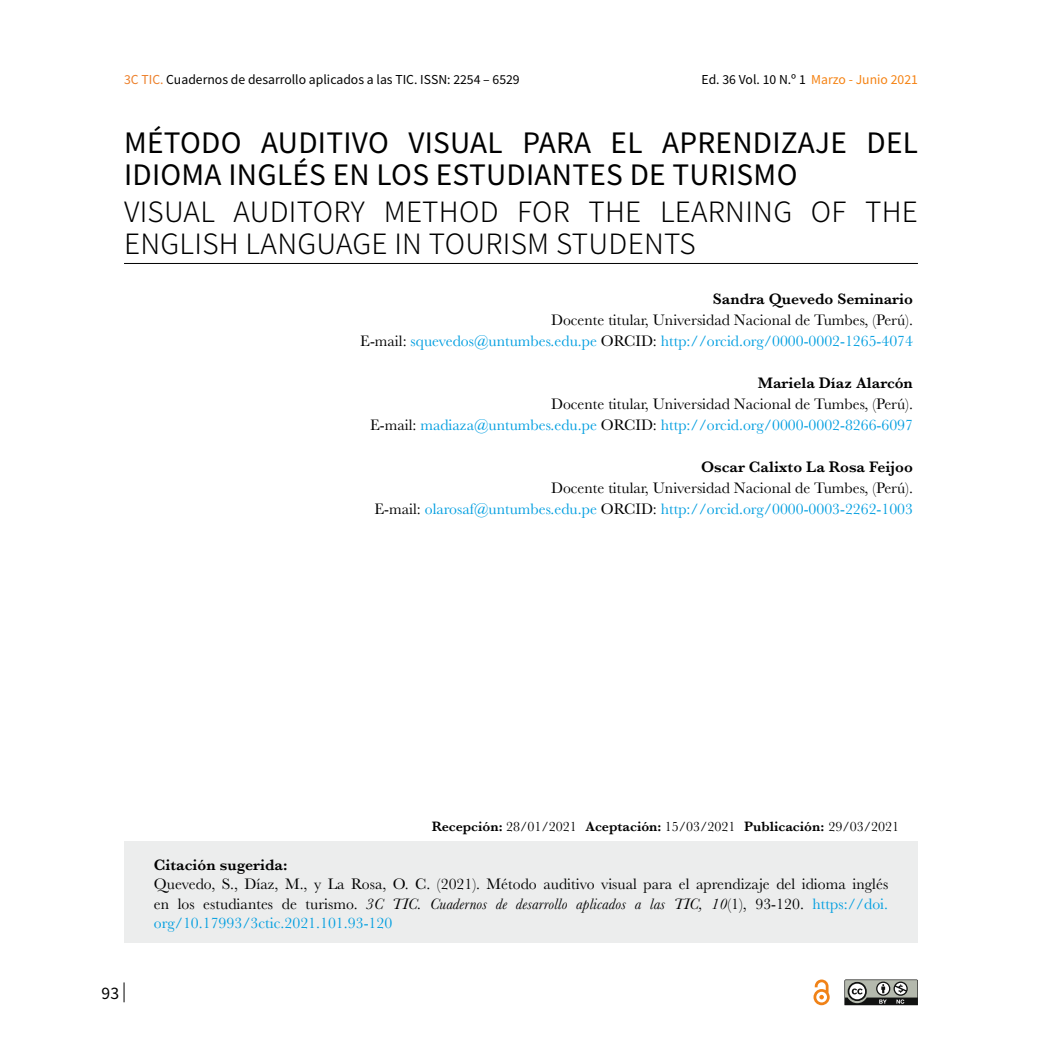
<style>
.page{position:relative;width:1042px;height:1042px;background:#fff}
.page>*{position:absolute;margin:0;border:0;box-sizing:border-box;transform-origin:0 0}
.t1{font:28px/31.5px "Noto Sans HK";letter-spacing:.01em;color:#000}
.t2{font:300 28px/31.5px "Noto Sans HK";letter-spacing:.01em;color:#000}
.t3{font:15.75px/21px "Baskerville";color:#000;text-align:right}
.t4{font:600 15.75px "Baskerville";color:#000}
.t5{font:15.75px "Noto Sans HK";color:#000}
.t6{font:600 14px "Baskerville";color:#000}
.t7{font:12.25px "Noto Sans HK";color:#000}
.s1{color:#ed802b}
.s2{color:#f58212}
.s3{color:#009ee0}
.s4{font-weight:400}
.s5{font-style:italic}
</style>
<div class="page">
<svg style="left:124px;top:982px;width:1px;height:20px"></svg>
<svg style="left:844px;top:979px;width:74px;height:26px"></svg>
<svg style="left:813px;top:979px;width:16px;height:26px"></svg>
<div style="left:124px;top:841px;width:794px;height:102px;background:#eceded"></div>
<hr style="left:124px;top:263px;width:794px;height:1px;background:#000">
<p class="t7" style="left:124px;top:73px;width:397px"><span class="s1">3C TIC.</span> Cuadernos de desarrollo aplicados a las TIC. ISSN: 2254 – 6529</p>
<p class="t7" style="left:701px;top:73px;width:218px">Ed. 36 Vol. 10 N.º 1 <span class="s2">Marzo - Junio 2021</span></p>
<h1 class="t1" style="left:124px;top:128px;width:795px">MÉTODO AUDITIVO VISUAL PARA EL APRENDIZAJE DEL<br>IDIOMA INGLÉS EN LOS ESTUDIANTES DE TURISMO</h1>
<h1 class="t2" style="left:124px;top:197px;width:795px">VISUAL AUDITORY METHOD FOR THE LEARNING OF THE<br>ENGLISH LANGUAGE IN TOURISM STUDENTS</h1>
<p class="t4" style="left:713px;top:287px;width:201px">Sandra Quevedo Seminario</p>
<p class="t3" style="left:360px;top:309px;width:554px">Docente titular, Universidad Nacional de Tumbes, (Perú).<br>E-mail: <span class="s3">squevedos@untumbes.edu.pe</span> ORCID: <span class="s3">http://orcid.org/0000-0002-1265-4074</span></p>
<p class="t4" style="left:758px;top:371px;width:157px">Mariela Díaz Alarcón</p>
<p class="t3" style="left:370px;top:393px;width:544px">Docente titular, Universidad Nacional de Tumbes, (Perú).<br>E-mail: <span class="s3">madiaza@untumbes.edu.pe</span> ORCID: <span class="s3">http://orcid.org/0000-0002-8266-6097</span></p>
<p class="t4" style="left:701px;top:455px;width:213px">Oscar Calixto La Rosa Feijoo</p>
<p class="t3" style="left:374px;top:477px;width:540px">Docente titular, Universidad Nacional de Tumbes, (Perú).<br>E-mail: <span class="s3">olarosaf@untumbes.edu.pe</span> ORCID: <span class="s3">http://orcid.org/0000-0003-2262-1003</span></p>
<p class="t6" style="left:432px;top:817px;width:469px">Recepción: <span class="s4">28/01/2021</span> Aceptación: <span class="s4">15/03/2021</span> Publicación: <span class="s4">29/03/2021</span></p>
<p class="t5" style="left:102px;top:984px;width:19px">93</p>
<p class="t4" style="left:154px;top:854px;width:135px">Citación sugerida:</p>
<p class="t3" style="left:154px;top:875px;width:736px;line-height:19.2px;text-align:justify">Quevedo, S., Díaz, M., y La Rosa, O. C. (2021). Método auditivo visual para el aprendizaje del idioma inglés en los estudiantes de turismo. <span class="s5">3C TIC. Cuadernos de desarrollo aplicados a las TIC, 10</span>(1), 93-120. <span class="s3">https://doi. org/10.17993/3ctic.2021.101.93-120</span></p>
</div>
